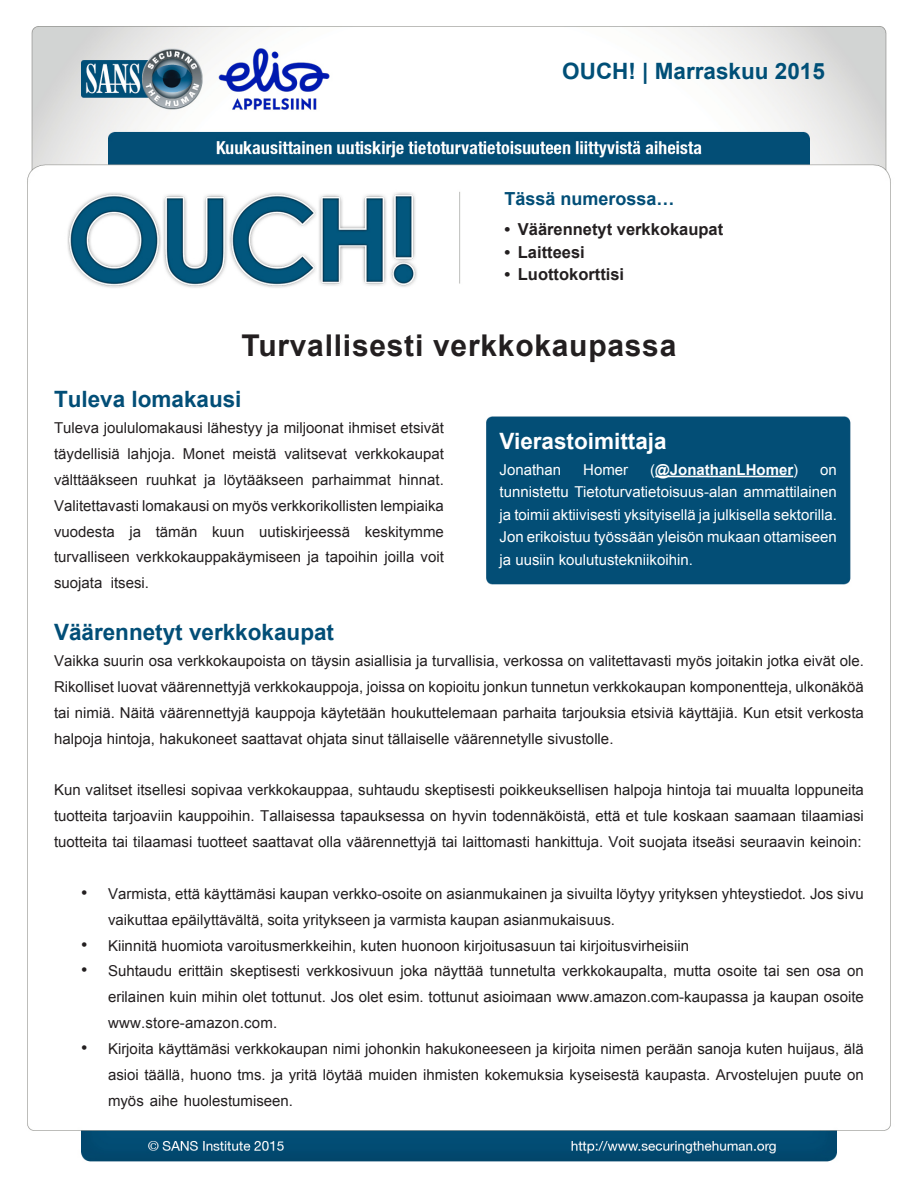
<style>
.page{position:relative;width:918px;height:1188px;background:#fff}
.page>*{position:absolute;margin:0;border:0;box-sizing:border-box;transform-origin:0 0}
.t1{font:700 30px "Arial";letter-spacing:.025em;color:#231f20}
.MainText{font:700 22.5px "Arial";color:#024e77}
.t2{font:700 22.5px "Arial";color:#004f77}
.t3{font:700 22.5px "Arial";color:#fff}
.t4{font:700 18px "Arial";color:#024e77}
.t5{font:18px "Arial";color:#231f20}
.t6{font:700 16.5px "Arial";color:#231f20}
.MainText-2{font:15px/25.8px "Arial";color:#231f20;text-align:justify}
.t7{font:15px/22.5px "Arial";color:#fff}
.t8{font:700 15px "Arial";color:#fff}
.s1{font-weight:400}
</style>
<div class="page">
<img style="left:27px;top:26px;width:864px;height:1136px">
<hr style="left:655px;top:476px;width:138px;height:1px;background:#fff">
<p class="t2" style="left:562px;top:56px;width:264px">OUCH! | Marraskuu 2015</p>
<p class="t4" style="left:504px;top:187px;width:172px">Tässä numerossa...</p>
<p class="t6" style="left:504px;top:218px;width:7px">•</p>
<p class="t6" style="left:518px;top:218px;width:207px">Väärennetyt verkkokaupat</p>
<p class="t6" style="left:504px;top:241px;width:7px">•</p>
<p class="t6" style="left:518px;top:241px;width:68px">Laitteesi</p>
<p class="t6" style="left:504px;top:263px;width:7px">•</p>
<p class="t6" style="left:518px;top:263px;width:108px">Luottokorttisi</p>
<p class="t1" style="left:242px;top:325px;width:436px">Turvallisesti verkkokaupassa</p>
<p class="MainText" style="left:54px;top:384px;width:189px">Tuleva lomakausi</p>
<p class="MainText-2" style="left:54px;top:415px;width:391px;text-align:right">Tuleva joululomakausi lähestyy ja miljoonat ihmiset etsivät verkkokaupat</p>
<p class="t3" style="left:500px;top:426px;width:169px">Vierastoimittaja</p>
<p class="MainText-2" style="left:54px;top:441px;width:67px">täydellisiä</p>
<p class="MainText-2" style="left:232px;top:441px;width:46px">meistä</p>
<p class="MainText-2" style="left:128px;top:441px;width:49px">lahjoja.</p>
<p class="MainText-2" style="left:183px;top:441px;width:43px">Monet</p>
<p class="MainText-2" style="left:284px;top:441px;width:64px">valitsevat</p>
<p class="t8" style="left:650px;top:460px;width:149px"><span class="s1">(</span>@JonathanLHomer<span class="s1">)</span></p>
<p class="t7" style="left:500px;top:459px;width:339px">Jonathan<br>tunnistettu Tietoturvatietoisuus-alan ammattilainen ja toimii aktiivisesti yksityisellä ja julkisella sektorilla.<br>Jon erikoistuu työssään yleisön mukaan ottamiseen ja uusiin koulutustekniikoihin.</p>
<p class="t7" style="left:583px;top:459px;width:47px">Homer</p>
<p class="t7" style="left:820px;top:459px;width:18px">on</p>
<p class="MainText-2" style="left:54px;top:467px;width:86px">välttääkseen</p>
<p class="MainText-2" style="left:54px;top:493px;width:391px">Valitettavasti lomakausi on myös verkkorikollisten lempiaika</p>
<p class="MainText-2" style="left:365px;top:519px;width:81px">keskitymme</p>
<p class="MainText-2" style="left:224px;top:467px;width:82px">löytääkseen</p>
<p class="MainText-2" style="left:146px;top:467px;width:52px">ruuhkat</p>
<p class="MainText-2" style="left:204px;top:467px;width:13px">ja</p>
<p class="MainText-2" style="left:312px;top:467px;width:81px">parhaimmat</p>
<p class="MainText-2" style="left:399px;top:467px;width:47px">hinnat.</p>
<p class="MainText-2" style="left:156px;top:519px;width:43px">tämän</p>
<p class="MainText-2" style="left:259px;top:519px;width:92px">uutiskirjeessä</p>
<p class="MainText-2" style="left:54px;top:519px;width:62px">vuodesta</p>
<p class="MainText-2" style="left:54px;top:544px;width:391px">turvalliseen verkkokauppakäymiseen ja tapoihin joilla voit</p>
<p class="MainText-2" style="left:111px;top:570px;width:40px">itsesi.</p>
<p class="MainText-2" style="left:130px;top:519px;width:13px">ja</p>
<p class="MainText-2" style="left:212px;top:519px;width:34px">kuun</p>
<p class="MainText-2" style="left:54px;top:570px;width:50px">suojata</p>
<p class="MainText" style="left:54px;top:617px;width:282px">Väärennetyt verkkokaupat</p>
<p class="MainText-2" style="left:54px;top:648px;width:811px">Vaikka suurin osa verkkokaupoista on täysin asiallisia ja turvallisia, verkossa on valitettavasti myös joitakin jotka eivät ole.<br>Rikolliset luovat väärennettyjä verkkokauppoja, joissa on kopioitu jonkun tunnetun verkkokaupan komponentteja, ulkonäköä tai nimiä. Näitä väärennettyjä kauppoja käytetään houkuttelemaan parhaita tarjouksia etsiviä käyttäjiä. Kun etsit verkosta halpoja hintoja, hakukoneet saattavat ohjata sinut tällaiselle väärennetylle sivustolle.</p>
<p class="MainText-2" style="left:54px;top:777px;width:811px">Kun valitset itsellesi sopivaa verkkokauppaa, suhtaudu skeptisesti poikkeuksellisen halpoja hintoja tai muualta loppuneita tuotteita tarjoaviin kauppoihin. Tallaisessa tapauksessa on hyvin todennäköistä, että et tule koskaan saamaan tilaamiasi tuotteita tai tilaamasi tuotteet saattavat olla väärennettyjä tai laittomasti hankittuja. Voit suojata itseäsi seuraavin keinoin:</p>
<p class="MainText-2" style="left:108px;top:881px;width:757px">Varmista, että käyttämäsi kaupan verkko-osoite on asianmukainen ja sivuilta löytyy yrityksen yhteystiedot. Jos sivu</p>
<p class="t5" style="left:81px;top:881px;width:8px">•</p>
<p class="t5" style="left:81px;top:932px;width:8px">•</p>
<p class="t5" style="left:81px;top:958px;width:8px">•</p>
<p class="t5" style="left:81px;top:1036px;width:8px">•</p>
<p class="MainText-2" style="left:108px;top:907px;width:509px">vaikuttaa epäilyttävältä, soita yritykseen ja varmista kaupan asianmukaisuus.</p>
<p class="MainText-2" style="left:108px;top:933px;width:583px">Kiinnitä huomiota varoitusmerkkeihin, kuten huonoon kirjoitusasuun tai kirjoitusvirheisiin</p>
<p class="MainText-2" style="left:108px;top:958px;width:757px">Suhtaudu erittäin skeptisesti verkkosivuun joka näyttää tunnetulta verkkokaupalta, mutta osoite tai sen osa on</p>
<p class="MainText-2" style="left:108px;top:984px;width:757px">erilainen kuin mihin olet tottunut. Jos olet esim. tottunut asioimaan www.amazon.com-kaupassa ja kaupan osoite www.store-amazon.com.</p>
<p class="MainText-2" style="left:108px;top:1036px;width:757px">Kirjoita käyttämäsi verkkokaupan nimi johonkin hakukoneeseen ja kirjoita nimen perään sanoja kuten huijaus, älä</p>
<p class="MainText-2" style="left:108px;top:1062px;width:757px">asioi täällä, huono tms ja. yritä löytää muiden ihmisten kokemuksia kyseisestä kaupasta. Arvostelujen puute on myös aihe huolestumiseen.</p>
</div>
